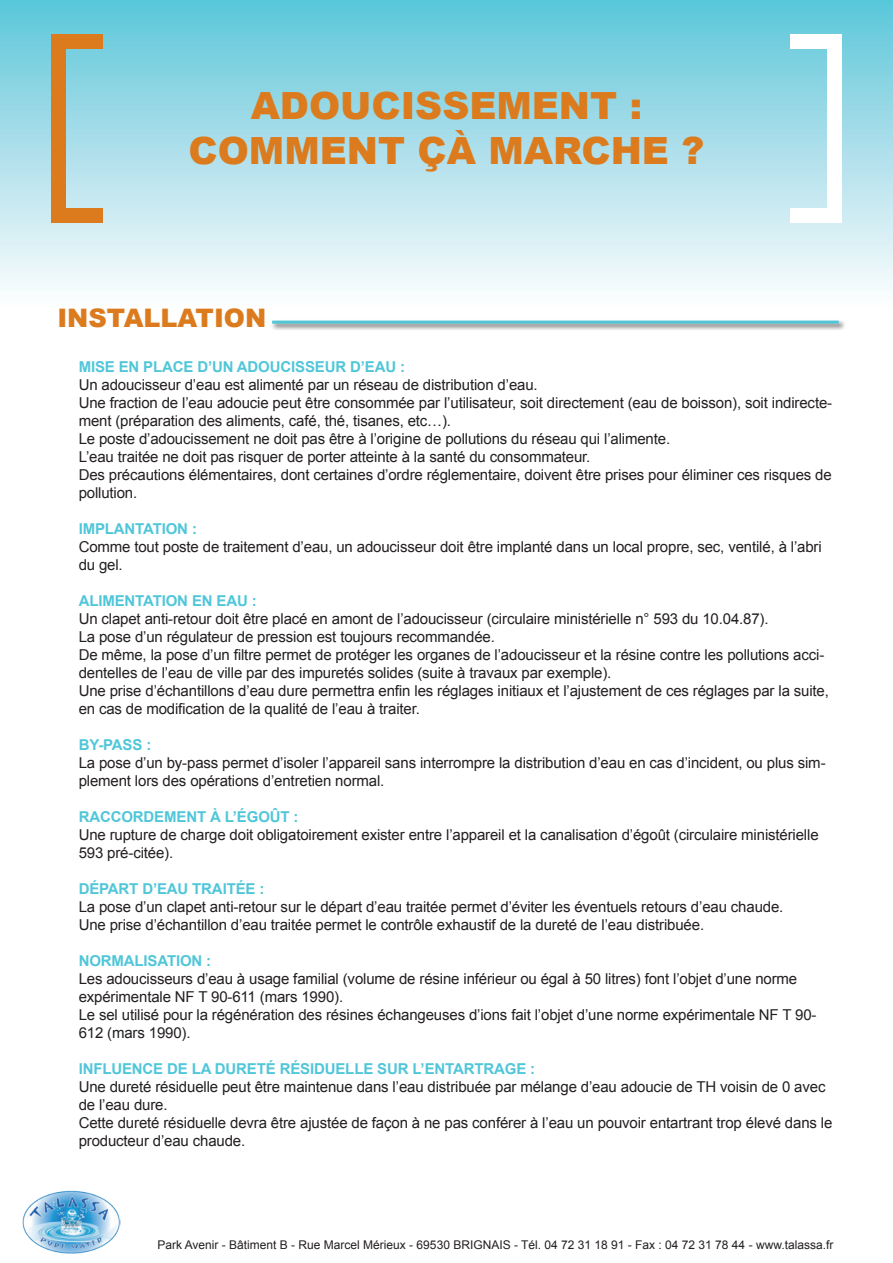
<style>
.page{position:relative;width:893px;height:1263px;background:#fff}
.page>*{position:absolute;margin:0;border:0;box-sizing:border-box;transform-origin:0 0}
.t1{font:900 37.5px "Arial";color:#dc7b1e}
.t2{font:900 25.5px "Arial";color:#dc7b1e}
.t3{font:15px/18px "Arial";letter-spacing:-.01em;color:#231f20}
.t4{font:700 15px "Arial";letter-spacing:-.01em;color:#50c6d9}
.t5{font:12px "Arial";color:#231f20}
</style>
<div class="page">
<img style="left:22px;top:1190px;width:99px;height:64px">
<div style="left:0;top:0;width:893px;height:308px;background:linear-gradient(to bottom,#5cc5d9,#fffcfd)"></div>
<div style="left:51px;top:34px;width:14px;height:188px;background:#dc7b1e"></div>
<div style="left:51px;top:34px;width:52px;height:14px;background:#dc7b1e"></div>
<div style="left:51px;top:208px;width:52px;height:14px;background:#dc7b1e"></div>
<div style="left:828px;top:34px;width:14px;height:188px;background:#fff"></div>
<div style="left:790px;top:208px;width:52px;height:14px;background:#fff"></div>
<div style="left:790px;top:34px;width:52px;height:14px;background:#fff"></div>
<div style="left:270px;top:319px;width:576px;height:12px;background:#231f20;opacity:.75"></div>
<hr style="left:272px;top:321px;width:567px;height:3px;background:#50c6d9">
<p class="t1" style="left:251px;top:78px;width:393px">ADOUCISSEMENT :</p>
<p class="t1" style="left:189px;top:123px;width:517px">COMMENT ÇÀ MARCHE ?</p>
<p class="t2" style="left:57px;top:300px;width:211px">INSTALLATION</p>
<p class="t4" style="left:79px;top:359px;width:328px">MISE EN PLACE D’UN ADOUCISSEUR D’EAU :</p>
<p class="t3" style="left:79px;top:376px;width:461px">Un adoucisseur d’eau est alimenté par un réseau de distribution d’eau.</p>
<p class="t3" style="left:79px;top:394px;width:755px">Une fraction de l’eau adoucie peut être consommée par l’utilisateur, soit directement (eau de boisson), soit indirecte&shy;ment (préparation des aliments, café, thé, tisanes, etc…).</p>
<p class="t3" style="left:79px;top:430px;width:593px">Le poste d’adoucissement ne doit pas être à l’origine de pollutions du réseau qui l’alimente.</p>
<p class="t3" style="left:79px;top:448px;width:513px">L’eau traitée ne doit pas risquer de porter atteinte à la santé du consommateur.</p>
<p class="t3" style="left:79px;top:466px;width:755px">Des précautions élémentaires, dont certaines d’ordre réglementaire, doivent être prises pour éliminer ces risques de pollution.</p>
<p class="t4" style="left:79px;top:521px;width:120px">IMPLANTATION :</p>
<p class="t3" style="left:79px;top:538px;width:745px">Comme tout poste de traitement d’eau, un adoucisseur doit être implanté dans un local propre, sec, ventilé, à l’abri du gel.</p>
<p class="t4" style="left:79px;top:593px;width:180px">ALIMENTATION EN EAU :</p>
<p class="t3" style="left:79px;top:610px;width:691px">Un clapet anti-retour doit être placé en amont de l’adoucisseur (circulaire ministérielle n° 593 du 10.04.87).</p>
<p class="t3" style="left:79px;top:628px;width:418px">La pose d’un régulateur de pression est toujours recommandée.</p>
<p class="t3" style="left:79px;top:646px;width:747px">De même, la pose d’un filtre permet de protéger les organes de l’adoucisseur et la résine contre les pollutions acci&shy;dentelles de l’eau de ville par des impuretés solides (suite à travaux par exemple).</p>
<p class="t3" style="left:79px;top:682px;width:752px">Une prise d’échantillons d’eau dure permettra enfin les réglages initiaux et l’ajustement de ces réglages par la suite, en cas de modification de la qualité de l’eau à traiter.</p>
<p class="t4" style="left:79px;top:737px;width:74px">BY-PASS :</p>
<p class="t3" style="left:79px;top:754px;width:749px">La pose d’un by-pass permet d’isoler l’appareil sans interrompre la distribution d’eau en cas d’incident, ou plus sim&shy;plement lors des opérations d’entretien normal.</p>
<p class="t4" style="left:79px;top:809px;width:221px">RACCORDEMENT À L’ÉGOÛT :</p>
<p class="t3" style="left:79px;top:826px;width:741px">Une rupture de charge doit obligatoirement exister entre l’appareil et la canalisation d’égoût (circulaire ministérielle<br>593 pré-citée).</p>
<p class="t4" style="left:79px;top:881px;width:187px">DÉPART D’EAU TRAITÉE :</p>
<p class="t3" style="left:79px;top:898px;width:706px">La pose d’un clapet anti-retour sur le départ d’eau traitée permet d’éviter les éventuels retours d’eau chaude.</p>
<p class="t3" style="left:79px;top:916px;width:627px">Une prise d’échantillon d’eau traitée permet le contrôle exhaustif de la dureté de l’eau distribuée.</p>
<p class="t4" style="left:79px;top:953px;width:134px">NORMALISATION :</p>
<p class="t3" style="left:79px;top:970px;width:720px">Les adoucisseurs d’eau à usage familial (volume de résine inférieur ou égal à 50 litres) font l’objet d’une norme expérimentale NF T 90-611 (mars 1990).</p>
<p class="t3" style="left:79px;top:1006px;width:739px">Le sel utilisé pour la régénération des résines échangeuses d’ions fait l’objet d’une norme expérimentale NF T 90-<br>612 (mars 1990).</p>
<p class="t4" style="left:79px;top:1061px;width:458px">INFLUENCE DE LA DURETÉ RÉSIDUELLE SUR L’ENTARTRAGE :</p>
<p class="t3" style="left:79px;top:1078px;width:748px">Une dureté résiduelle peut être maintenue dans l’eau distribuée par mélange d’eau adoucie de TH voisin de 0 avec de l’eau dure.</p>
<p class="t3" style="left:79px;top:1114px;width:755px">Cette dureté résiduelle devra être ajustée de façon à ne pas conférer à l’eau un pouvoir entartrant trop élevé dans le producteur d’eau chaude.</p>
<p class="t5" style="left:157px;top:1238px;width:677px">Park Avenir - Bâtiment B - Rue Marcel Mérieux - 69530 BRIGNAIS - Tél. 04 72 31 18 91 - Fax : 04 72 31 78 44 - www.talassa.fr</p>
</div>
